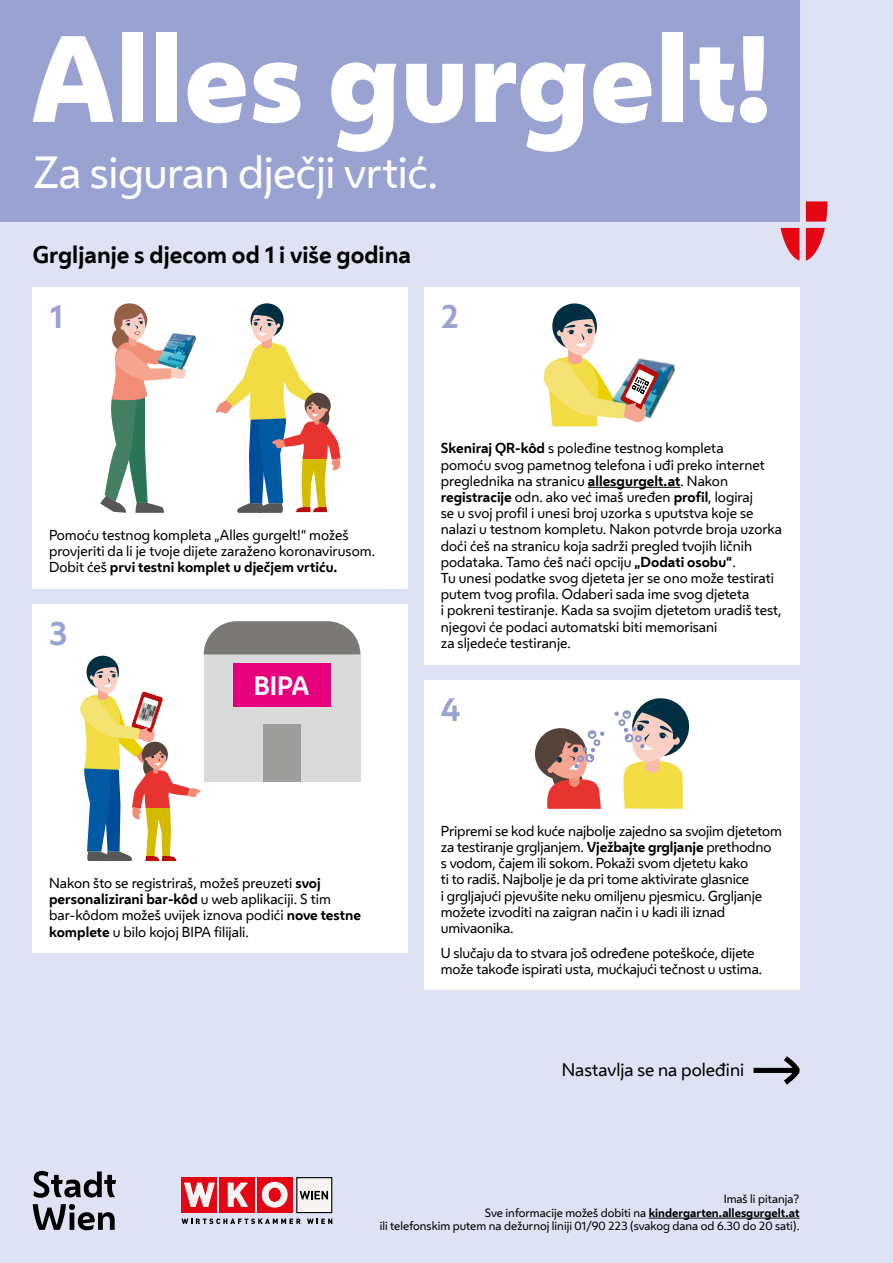
<style>
.page{position:relative;width:893px;height:1263px;background:#dee2f3}
.page>*{position:absolute;margin:0;border:0;box-sizing:border-box;transform-origin:0 0}
.t1{font:800 114.3px "Wiener Melange";color:#fff}
.t2{font:42px "Wiener Melange";letter-spacing:-.01em;color:#fff}
.t3{font:700 31.05px "Wiener Melange";color:#9aa2d2}
.t4{font:700 24.75px "Wiener Melange";color:#fff}
.t5{font:700 22.5px "Wiener Melange";color:#000}
.t6{font:16.95px "Wiener Melange";color:#000}
.t7{font:13.5px/16.2px "Wiener Melange";color:#000}
.t8{font:11.25px/13.5px "Wiener Melange";color:#000;text-align:right}
.s1{font-weight:700}
</style>
<div class="page">
<div style="left:33px;top:605px;width:375px;height:348px;background:#fff"></div>
<div style="left:424px;top:287px;width:375px;height:377px;background:#fff"></div>
<svg style="left:780px;top:228px;width:19px;height:33px"></svg>
<svg style="left:806px;top:201px;width:21px;height:21px"></svg>
<svg style="left:806px;top:228px;width:19px;height:33px"></svg>
<svg style="left:33px;top:1171px;width:83px;height:27px"></svg>
<svg style="left:33px;top:1204px;width:82px;height:26px"></svg>
<div style="left:0;top:0;width:799px;height:222px;background:#9aa2d2"></div>
<svg style="left:182px;top:1218px;width:119px;height:6px"></svg>
<svg style="left:307px;top:1218px;width:25px;height:6px"></svg>
<div style="left:257px;top:1177px;width:36px;height:36px;background:#e30613"></div>
<div style="left:219px;top:1177px;width:36px;height:36px;background:#e30613"></div>
<svg style="left:228px;top:1182px;width:20px;height:25px"></svg>
<div style="left:181px;top:1177px;width:36px;height:36px;background:#e30613"></div>
<svg style="left:184px;top:1182px;width:31px;height:25px"></svg>
<svg style="left:262px;top:1182px;width:26px;height:25px"></svg>
<div style="left:269px;top:1188px;width:11px;height:13px;background:#e30613;border-radius:50%"></div>
<div style="left:269px;top:1188px;width:12px;height:13px;border:1px solid #e30613;border-radius:50%"></div>
<div style="left:297px;top:1178px;width:35px;height:34px;background:#f7f4f2"></div>
<div style="left:296px;top:1177px;width:36px;height:36px;border:1px solid #000"></div>
<svg style="left:300px;top:1191px;width:28px;height:8px"></svg>
<div style="left:33px;top:287px;width:375px;height:301px;background:#fff"></div>
<div style="left:424px;top:681px;width:375px;height:309px;background:#fff"></div>
<hr style="left:588px;top:487px;width:92px;height:1px;background:#000">
<hr style="left:649px;top:1218px;width:150px;height:1px;background:#000">
<svg style="left:216px;top:303px;width:124px;height:210px"></svg>
<img style="left:189px;top:334px;width:8px;height:21px">
<svg style="left:100px;top:303px;width:89px;height:210px"></svg>
<svg style="left:753px;top:1056px;width:46px;height:28px"></svg>
<svg style="left:80px;top:621px;width:280px;height:240px"></svg>
<img style="left:659px;top:361px;width:16px;height:41px">
<svg style="left:543px;top:303px;width:116px;height:123px"></svg>
<svg style="left:534px;top:728px;width:71px;height:81px"></svg>
<svg style="left:614px;top:698px;width:76px;height:111px"></svg>
<h1 class="t1" style="left:30px;top:0;width:741px">Alles gurgelt!</h1>
<h2 class="t2" style="left:33px;top:140px;width:407px">Za siguran dječji vrtić.</h2>
<h3 class="t5" style="left:33px;top:236px;width:380px">Grgljanje s djecom od 1 i više godina</h3>
<h3 class="t3" style="left:49px;top:290px;width:15px">1</h3>
<h3 class="t3" style="left:441px;top:290px;width:19px">2</h3>
<p class="t7" style="left:49px;top:526px;width:327px">Pomoću testnog kompleta „Alles gurgelt!“ možeš provjeriti da li je tvoje dijete zaraženo koronavirusom.<br>Dobit ćeš <span class="s1">prvi testni komplet u dječjem vrtiću.</span></p>
<h3 class="t3" style="left:49px;top:608px;width:19px">3</h3>
<h3 class="t4" style="left:254px;top:665px;width:57px">BIPA</h3>
<p class="t7" style="left:49px;top:874px;width:313px">Nakon što se registriraš, možeš preuzeti <span class="s1">svoj personalizirani bar-kôd</span> u web aplikaciji. S tim bar-kôdom možeš uvijek iznova podići <span class="s1">nove testne komplete</span> u bilo kojoj BIPA filijali.</p>
<p class="t7" style="left:441px;top:440px;width:343px"><span class="s1">Skeniraj QR-kôd</span> s poleđine testnog kompleta<br>pomoću svog pametnog telefona i uđi preko internet preglednika na stranicu <span class="s1">allesgurgelt.at</span>. Nakon <span class="s1">registracije</span> odn. ako već imaš uređen <span class="s1">profil</span>, logiraj<br>se u svoj profil i unesi broj uzorka s uputstva koje se nalazi u testnom kompletu. Nakon potvrde broja uzorka doći ćeš na stranicu koja sadrži pregled tvojih ličnih podataka. Tamo ćeš naći opciju <span class="s1">„Dodati osobu“</span>.<br>Tu unesi podatke svog djeteta jer se ono može testirati putem tvog profila. Odaberi sada ime svog djeteta<br>i pokreni testiranje. Kada sa svojim djetetom uradiš test, njegovi će podaci automatski biti memorisani<br>za sljedeće testiranje.</p>
<h3 class="t3" style="left:441px;top:684px;width:21px">4</h3>
<p class="t7" style="left:441px;top:822px;width:342px">Pripremi se kod kuće najbolje zajedno sa svojim djetetom za testiranje grgljanjem. <span class="s1">Vježbajte grgljanje</span> prethodno<br>s vodom, čajem ili sokom. Pokaži svom djetetu kako<br>ti to radiš. Najbolje je da pri tome aktivirate glasnice<br>i grgljajući pjevušite neku omiljenu pjesmicu. Grgljanje možete izvoditi na zaigran način i u kadi ili iznad umivaonika.</p>
<p class="t7" style="left:441px;top:944px;width:323px">U slučaju da to stvara još određene poteškoće, dijete može takođe ispirati usta, mućkajući tečnost u ustima.</p>
<p class="t6" style="left:562px;top:1056px;width:184px">Nastavlja se na poleđini</p>
<p class="t8" style="left:380px;top:1192px;width:421px">Imaš li pitanja?<br>Sve informacije možeš dobiti na <span class="s1">kindergarten.allesgurgelt.at<br></span>ili telefonskim putem na dežurnoj liniji 01/90 223 (svakog dana od 6.30 do 20 sati).</p>
</div>
